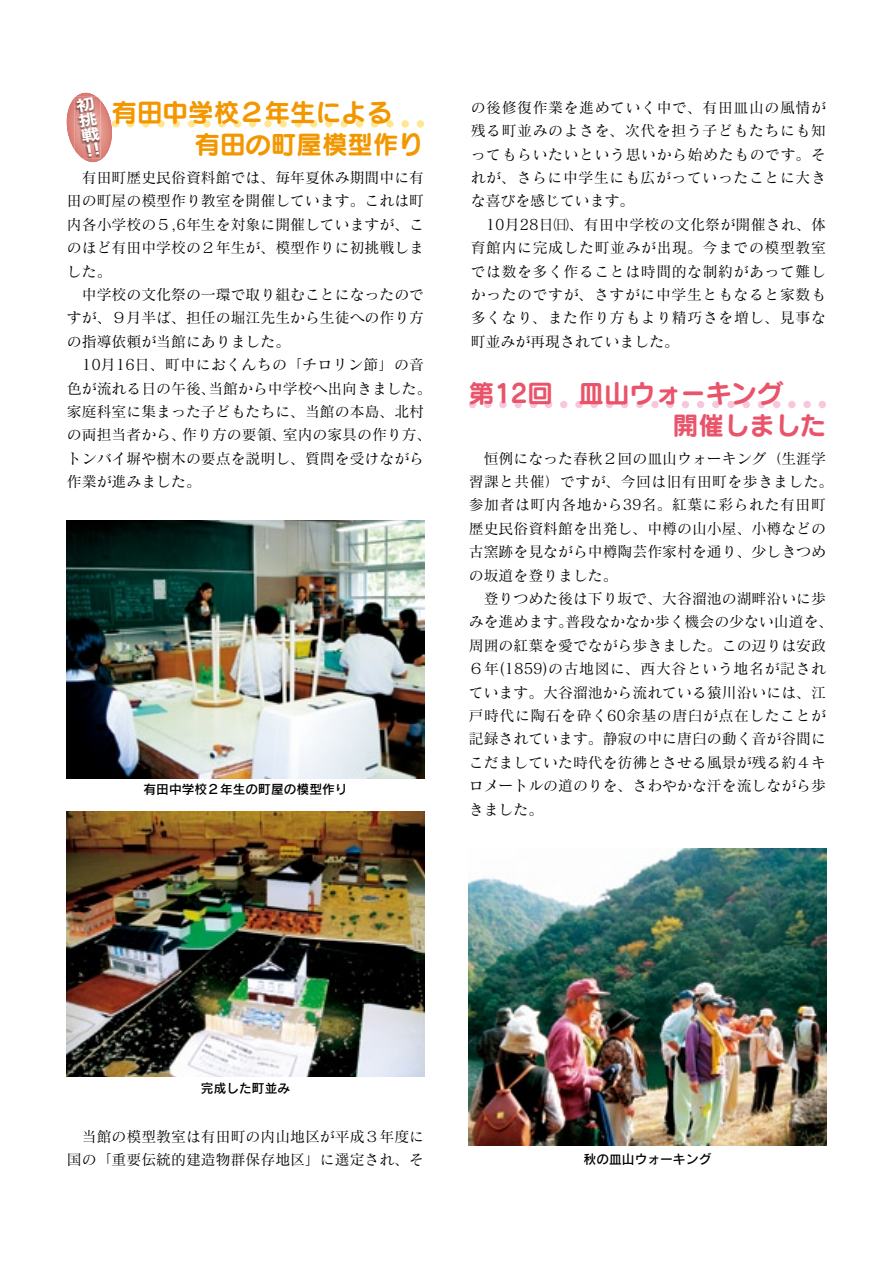
<style>
.page{position:relative;width:893px;height:1263px;background:#fff}
.page>*{position:absolute;margin:0;border:0;box-sizing:border-box;transform-origin:0 0}
.t1{font:25.5px/32px "Seurat Pro B";color:#f39700}
.t2{font:25.5px/32px "Seurat Pro B";color:#e9546a}
.t3{font:15.3px/15.1px "Rodin Pro B";color:#fff;scale:1.25 1}
.t4{font:14.85px/23.4px "Matisse Pro M";color:#000;text-align:justify}
.t5{font:12.75px "Rodin Pro DB";color:#000}
</style>
<div class="page">
<svg style="left:469px;top:401px;width:357px;height:7px"></svg>
<img style="left:469px;top:849px;width:357px;height:296px">
<img style="left:67px;top:521px;width:357px;height:257px">
<img style="left:67px;top:811px;width:357px;height:266px">
<svg style="left:66px;top:93px;width:358px;height:69px"></svg>
<img style="left:74px;top:97px;width:27px;height:62px">
<p class="t3" style="left:75px;top:98px;width:15px;rotate:-10deg">初挑戦!!</p>
<h1 class="t1" style="left:195px;top:95px;width:231px;text-indent:-83px">有田中学校２年生による<br>有田の町屋模型作り</h1>
<p class="t4" style="left:67px;top:165px;width:359px;text-indent:15px">有田町歴史民俗資料館では、毎年夏休み期間中に有田の町屋の模型作り教室を開催しています。これは町内各小学校の５,6年生を対象に開催していますが、このほど有田中学校の２年生が、模型作りに初挑戦しました。</p>
<p class="t4" style="left:67px;top:282px;width:359px;text-indent:15px">中学校の文化祭の一環で取り組むことになったのですが、９月半ば、担任の堀江先生から生徒への作り方の指導依頼が当館にありました。</p>
<p class="t4" style="left:67px;top:352px;width:366px;text-align:left;text-indent:15px">10月16日、町中におくんちの「チロリン節」の音色が流れる日の午後、当館から中学校へ出向きました。家庭科室に集まった子どもたちに、当館の本島、北村の両担当者から、作り方の要領、室内の家具の作り方、トンバイ塀や樹木の要点を説明し、質問を受けながら作業が進みました。</p>
<p class="t5" style="left:144px;top:780px;width:206px">有田中学校２年生の町屋の模型作り</p>
<p class="t4" style="left:471px;top:95px;width:357px">の後修復作業を進めていく中で、有田皿山の風情が残る町並みのよさを、次代を担う子どもたちにも知ってもらいたいという思いから始めたものです。それが、さらに中学生にも広がっていったことに大きな喜びを感じています。</p>
<p class="t4" style="left:471px;top:212px;width:357px;text-indent:15px">10月28日㈰、有田中学校の文化祭が開催され、体育館内に完成した町並みが出現。今までの模型教室では数を多く作ることは時間的な制約があって難しかったのですが、さすがに中学生ともなると家数も多くなり、また作り方もより精巧さを増し、見事な町並みが再現されていました。</p>
<h1 class="t2" style="left:673px;top:376px;width:155px;text-indent:-204px">第12回　皿山ウォーキング<br>開催しました</h1>
<p class="t4" style="left:469px;top:446px;width:366px;text-align:left;text-indent:15px">恒例になった春秋２回の皿山ウォーキング（生涯学習課と共催）ですが、今回は旧有田町を歩きました。参加者は町内各地から39名。紅葉に彩られた有田町歴史民俗資料館を出発し、中樽の山小屋、小樽などの古窯跡を見ながら中樽陶芸作家村を通り、少しきつめの坂道を登りました。</p>
<p class="t4" style="left:469px;top:586px;width:366px;text-align:left;text-indent:15px">登りつめた後は下り坂で、大谷溜池の湖畔沿いに歩みを進めます。普段なかなか歩く機会の少ない山道を、周囲の紅葉を愛でながら歩きました。この辺りは安政<br>６年(1859)の古地図に、西大谷という地名が記されています。大谷溜池から流れている猿川沿いには、江戸時代に陶石を砕く60余基の唐臼が点在したことが記録されています。静寂の中に唐臼の動く音が谷間にこだましていた時代を彷彿とさせる風景が残る約４キロメートルの道のりを、さわやかな汗を流しながら歩きました。</p>
<p class="t5" style="left:201px;top:1080px;width:91px">完成した町並み</p>
<p class="t4" style="left:67px;top:1124px;width:359px;text-align:right">当館の模型教室は有田町の内山地区が平成３年度に国の「重要伝統的建造物群保存地区」に選定され、そ</p>
<p class="t5" style="left:584px;top:1150px;width:129px">秋の皿山ウォーキング</p>
</div>
